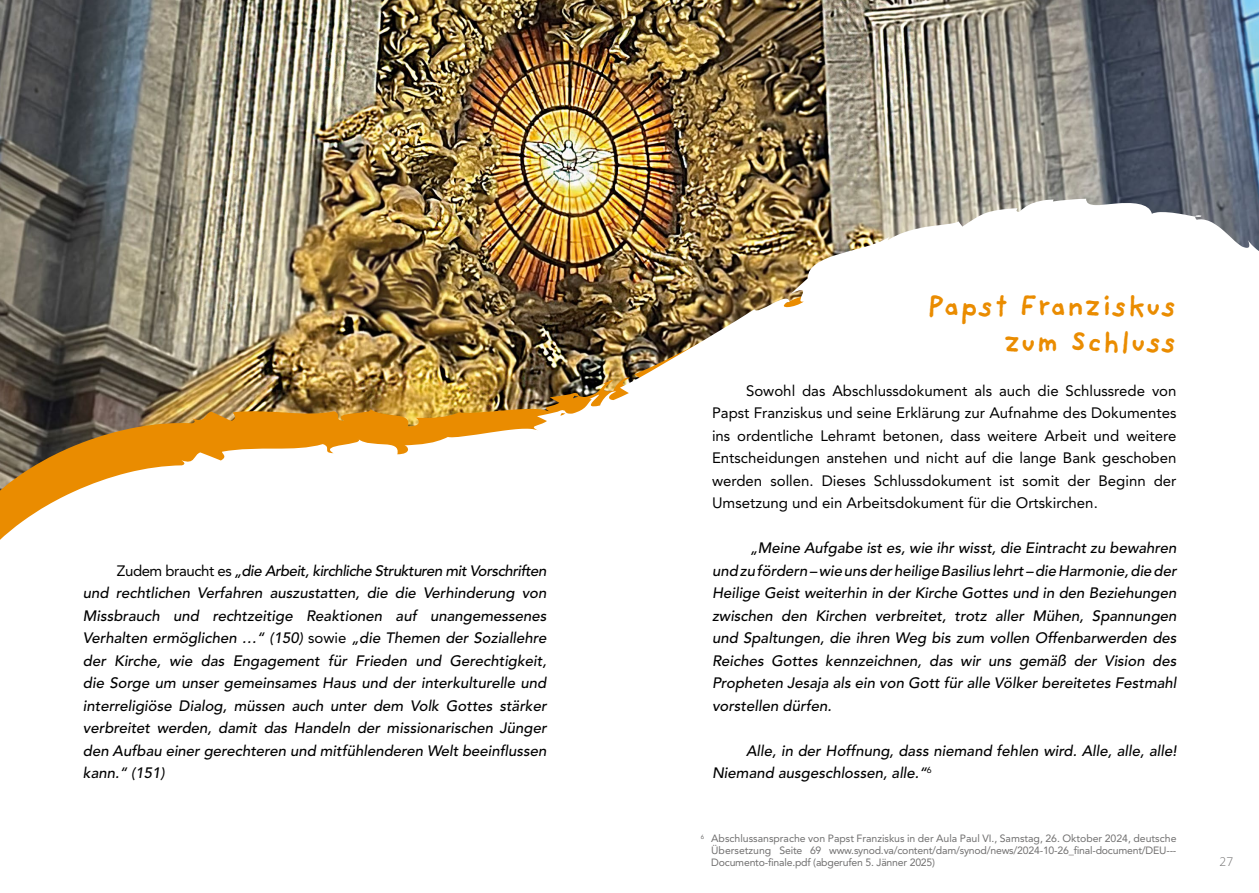
<style>
.page{position:relative;width:1259px;height:893px;background:#fff}
.page>*{position:absolute;margin:0;border:0;box-sizing:border-box;transform-origin:0 0}
.t1{font:700 30px/36px "Providence Sans Pro";color:#ea8c00;text-align:right}
.t2{font:italic 500 15px/22.5px "Avenir LT Std";color:#000;text-align:justify}
.t3{font:15px/22.5px "Avenir LT Std";color:#000;text-align:justify}
.t4{font:300 12px "Open Sans";color:#706f6f}
.t5{font:10.5px/12px "Avenir LT Std";letter-spacing:-.02em;color:#706f6f;text-align:justify}
.s1{font-weight:400;font-style:normal}
</style>
<div class="page">
<img style="left:0;top:0;width:1259px;height:199px">
<img style="left:0;top:199px;width:1259px;height:341px">
<p class="t2" style="left:83px;top:560px;width:465px;text-indent:34px"><span class="s1">Zudem braucht es</span> „die Arbeit, kirchliche Strukturen mit Vorschriften und rechtlichen Verfahren auszustatten, die die Verhinderung von Missbrauch und rechtzeitige Reaktionen auf unangemessenes Verhalten ermöglichen …“ (150) <span class="s1">sowie</span> „die Themen der Soziallehre der Kirche, wie das Engagement für Frieden und Gerechtigkeit, die Sorge um unser gemeinsames Haus und der interkulturelle und interreligiöse Dialog, müssen auch unter dem Volk Gottes stärker verbreitet werden, damit das Handeln der missionarischen Jünger den Aufbau einer gerechteren und mitfühlenderen Welt beeinflussen kann.“ (151)</p>
<h1 class="t1" style="left:926px;top:288px;width:251px">Papst Franziskus zum Schluss</h1>
<p class="t3" style="left:712px;top:379px;width:466px;text-indent:34px">Sowohl das Abschlussdokument als auch die Schlussrede von Papst Franziskus und seine Erklärung zur Aufnahme des Dokumentes ins ordentliche Lehramt betonen, dass weitere Arbeit und weitere Entscheidungen anstehen und nicht auf die lange Bank geschoben werden sollen. Dieses Schlussdokument ist somit der Beginn der Umsetzung und ein Arbeitsdokument für die Ortskirchen.</p>
<p class="t2" style="left:712px;top:537px;width:466px;text-indent:38px">„Meine Aufgabe ist es, wie ihr wisst, die Eintracht zu bewahren und zu fördern – wie uns der heilige Basilius lehrt – die Harmonie, die der Heilige Geist weiterhin in der Kirche Gottes und in den Beziehungen zwischen den Kirchen verbreitet, trotz aller Mühen, Spannungen und Spaltungen, die ihren Weg bis zum vollen Offenbarwerden des Reiches Gottes kennzeichnen, das wir uns gemäß der Vision des Propheten Jesaja als ein von Gott für alle Völker bereitetes Festmahl vorstellen dürfen.</p>
<p class="t2" style="left:712px;top:740px;width:466px;text-indent:34px">Alle, in der Hoffnung, dass niemand fehlen wird. Alle, alle, alle!<br>Niemand ausgeschlossen, alle.“<sup>6</sup></p>
<p class="t5" style="left:711px;top:833px;width:467px;text-indent:-10px"><sup>6</sup> Abschlussansprache von Papst Franziskus in der Aula Paul VI., Samstag, 26. Oktober 2024, deutsche Übersetzung Seite 69 www.synod.va/content/dam/synod/news/2024-10-26_final-document/DEU--- Documento-finale.pdf (abgerufen 5. Jänner 2025)</p>
<p class="t4" style="left:1219px;top:854px;width:15px">27</p>
</div>
